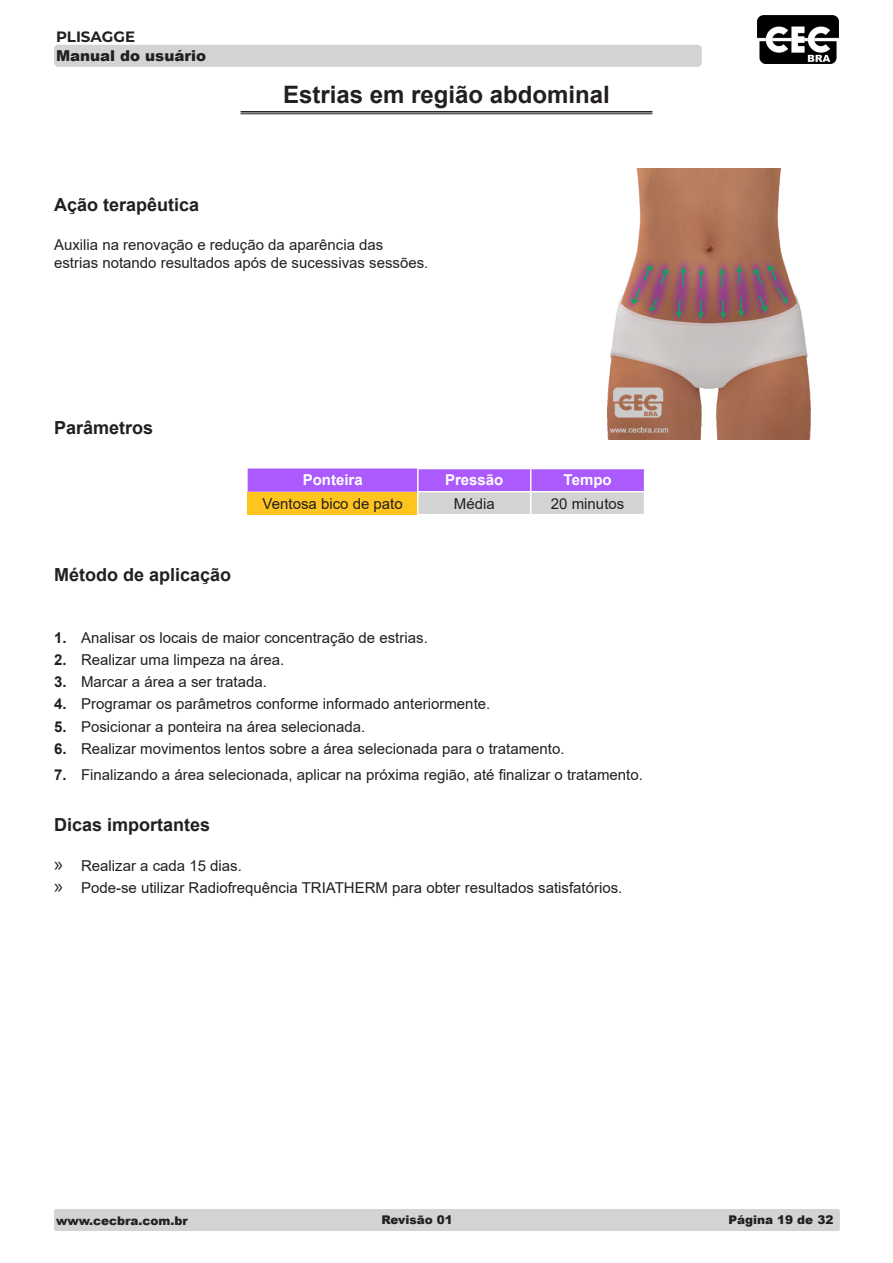
<style>
.page{position:relative;width:893px;height:1263px;background:#fff}
.page>*{position:absolute;margin:0;border:0;box-sizing:border-box;transform-origin:0 0}
.Capitulos{font:700 24px "Arial";color:#231f20}
.Subcapitulos{font:700 18px "Arial";color:#231f20}
.t1{font:15px "Arial";color:#231f20}
.t2{font:700 15px "Arial";color:#fff}
.t3{font:900 15px "Arial";color:#231f20}
.t4{font:700 15px "Montserrat";color:#231f20}
.t5{font:900 12px "Arial";color:#231f20}
.s1{font-weight:700}
.s2{font-family:"Myriad Pro";font-size:21px}
</style>
<div class="page">
<div style="left:54px;top:45px;width:648px;height:22px;background:#d2d3d2;border-radius:2px"></div>
<div style="left:54px;top:1209px;width:786px;height:22px;background:#d2d3d2;border-radius:2px"></div>
<img style="left:758px;top:15px;width:81px;height:49px">
<hr style="left:241px;top:111px;width:411px;height:2px;background:#231f20">
<hr style="left:241px;top:114px;width:411px;height:1px;background:#231f20">
<svg style="left:248px;top:468px;width:397px;height:47px;background:#cb99c3"></svg>
<hr style="left:417px;top:491px;width:114px;height:1px;background:#fff">
<img style="left:608px;top:169px;width:202px;height:270px">
<p class="t4" style="left:56px;top:26px;width:80px">PLISAGGE</p>
<p class="t3" style="left:56px;top:45px;width:152px">Manual do usuário</p>
<p class="Capitulos" style="left:283px;top:77px;width:328px">Estrias em região abdominal</p>
<p class="Subcapitulos" style="left:54px;top:192px;width:147px">Ação terapêutica</p>
<p class="t1" style="left:54px;top:235px;width:331px">Auxilia na renovação e redução da aparência das</p>
<p class="t1" style="left:54px;top:253px;width:376px">estrias notando resultados após de sucessivas sessões.</p>
<p class="Subcapitulos" style="left:54px;top:415px;width:101px">Parâmetros</p>
<p class="Subcapitulos" style="left:54px;top:562px;width:179px">Método de aplicação</p>
<p class="t2" style="left:303px;top:470px;width:62px">Ponteira</p>
<p class="t2" style="left:445px;top:470px;width:60px">Pressão</p>
<p class="t2" style="left:564px;top:470px;width:50px">Tempo</p>
<p class="t1" style="left:263px;top:493px;width:142px">Ventosa bico de pato</p>
<p class="t1" style="left:454px;top:493px;width:42px">Média</p>
<p class="t1" style="left:551px;top:493px;width:75px">20 minutos</p>
<p class="t1" style="left:54px;top:627px;width:375px"><span class="s1">1.</span> Analisar os locais de maior concentração de estrias.</p>
<p class="t1" style="left:54px;top:649px;width:232px"><span class="s1">2.</span> Realizar uma limpeza na área.</p>
<p class="t1" style="left:54px;top:671px;width:214px"><span class="s1">3.</span> Marcar a área a ser tratada.</p>
<p class="t1" style="left:54px;top:694px;width:438px"><span class="s1">4.</span> Programar os parâmetros conforme informado anteriormente.</p>
<p class="t1" style="left:54px;top:716px;width:313px"><span class="s1">5.</span> Posicionar a ponteira na área selecionada.</p>
<p class="t1" style="left:54px;top:738px;width:512px"><span class="s1">6.</span> Realizar movimentos lentos sobre a área selecionada para o tratamento.</p>
<p class="t1" style="left:54px;top:764px;width:590px"><span class="s1">7.</span> Finalizando a área selecionada, aplicar na próxima região, até finalizar o tratamento.</p>
<p class="Subcapitulos" style="left:54px;top:812px;width:158px">Dicas importantes</p>
<p class="t1" style="left:54px;top:855px;width:189px"><span class="s2">»</span> Realizar a cada 15 dias.</p>
<p class="t1" style="left:54px;top:878px;width:570px"><span class="s2">»</span> Pode-se utilizar Radiofrequência TRIATHERM para obter resultados satisfatórios.</p>
<p class="t5" style="left:56px;top:1212px;width:133px">www.cecbra.com.br</p>
<p class="t5" style="left:381px;top:1211px;width:73px">Revisão 01</p>
<p class="t5" style="left:729px;top:1211px;width:106px">Página 19 de 32</p>
</div>
